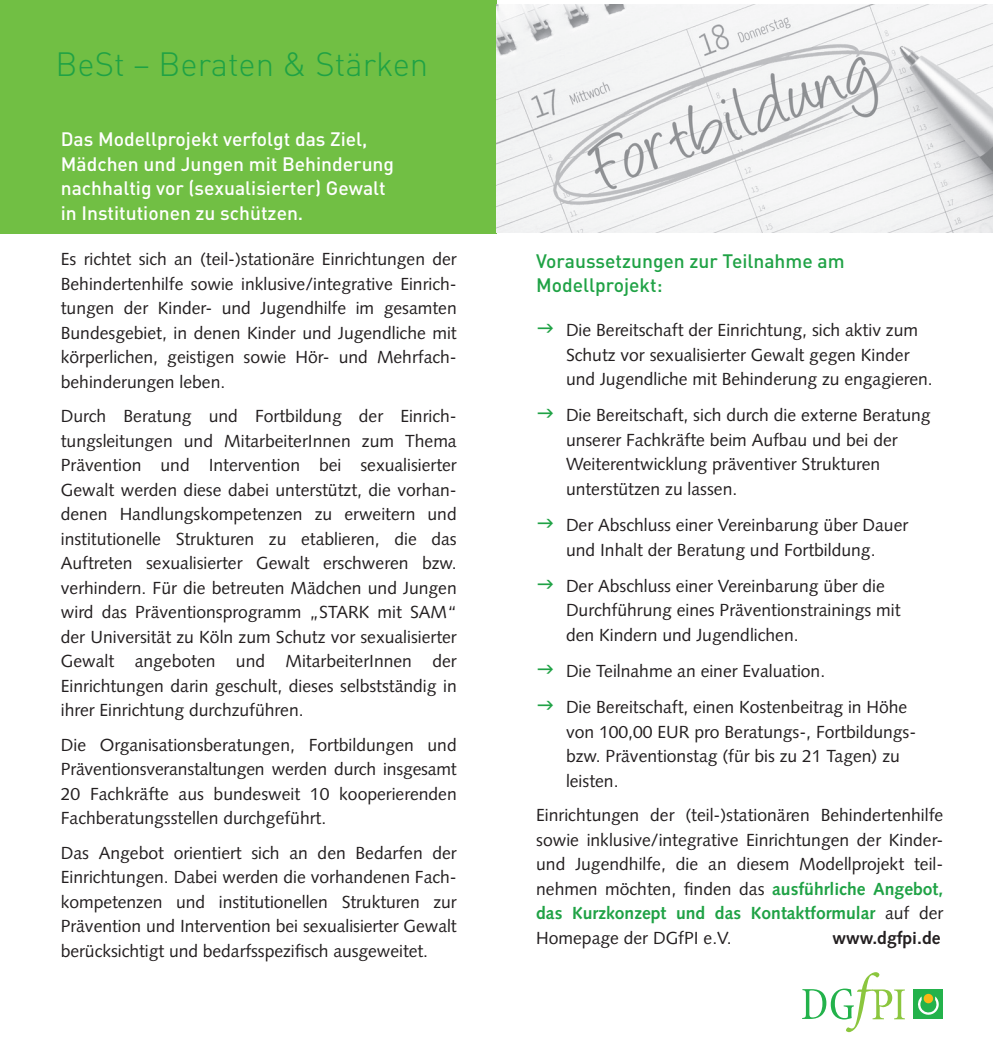
<style>
.page{position:relative;width:993px;height:1052px;background:#fff}
.page>*{position:absolute;margin:0;border:0;box-sizing:border-box;transform-origin:0 0}
.t1{font:300 33.25px "DIN";color:#1fa245}
.t2{font:500 19.25px/24.5px "DIN";color:#fff}
.t3{font:500 19.25px/24.5px "DIN";color:#1fa245}
.t4{font:17.5px/24.5px "Syntax";color:#231f20}
.t5{font:700 17.5px "Syntax";color:#231f20}
.s1{font-weight:700;color:#1fa245}
</style>
<div class="page">
<div style="left:0;top:0;width:496px;height:233px;background:#71bf44"></div>
<img style="left:496px;top:5px;width:496px;height:228px">
<svg style="left:802px;top:972px;width:102px;height:60px"></svg>
<div style="left:913px;top:989px;width:30px;height:30px;background:#23b24b"></div>
<svg style="left:918px;top:996px;width:21px;height:19px"></svg>
<div style="left:923px;top:994px;width:9px;height:9px;background:#fcb814;border-radius:50%"></div>
<h1 class="t1" style="left:55px;top:44px;width:374px">BeSt – Beraten &amp; Stärken</h1>
<p class="t2" style="left:61px;top:127px;width:335px">Das Modellprojekt verfolgt das Ziel, Mädchen und Jungen mit Behinderung nachhaltig vor (sexualisierter) Gewalt in Institutionen zu schützen.</p>
<p class="t4" style="left:61px;top:247px;width:397px">Es richtet sich an (teil-)stationäre Einrichtungen der Behindertenhilfe sowie inklusive/integrative Einrich&shy;tungen der Kinder- und Jugendhilfe im gesamten Bundesgebiet, in denen Kinder und Jugendliche mit körperlichen, geistigen sowie Hör- und Mehrfach&shy;behinderungen leben.</p>
<p class="t4" style="left:61px;top:404px;width:397px">Durch Beratung und Fortbildung der Einrich&shy;tungsleitungen und MitarbeiterInnen zum Thema Prävention und Intervention bei sexualisierter Gewalt werden diese dabei unterstützt, die vorhan&shy;denen Handlungskompetenzen zu erweitern und institutionelle Strukturen zu etablieren, die das Auftreten sexualisierter Gewalt erschweren bzw. verhindern. Für die betreuten Mädchen und Jungen wird das Präventionsprogramm „STARK mit SAM“ der Universität zu Köln zum Schutz vor sexualisierter Gewalt angeboten und MitarbeiterInnen der Einrichtungen darin geschult, dieses selbstständig in ihrer Einrichtung durchzuführen.</p>
<p class="t4" style="left:61px;top:732px;width:397px;text-align:justify">Die Organisationsberatungen, Fortbildungen und Präventionsveranstaltungen werden durch insgesamt 20 Fachkräfte aus bundesweit 10 kooperierenden Fachberatungsstellen durchgeführt.</p>
<p class="t4" style="left:61px;top:840px;width:397px">Das Angebot orientiert sich an den Bedarfen der Einrichtungen. Dabei werden die vorhandenen Fach&shy;kompetenzen und institutionellen Strukturen zur Prävention und Intervention bei sexualisierter Gewalt berücksichtigt und bedarfsspezifisch ausgeweitet.</p>
<p class="t3" style="left:536px;top:248px;width:310px">Voraussetzungen zur Teilnahme am<br>Modellprojekt:</p>
<p class="t4" style="left:566px;top:318px;width:368px">Die Bereitschaft der Einrichtung, sich aktiv zum<br>Schutz vor sexualisierter Gewalt gegen Kinder und Jugendliche mit Behinderung zu engagieren.</p>
<p class="t4" style="left:566px;top:403px;width:366px">Die Bereitschaft, sich durch die externe Beratung unserer Fachkräfte beim Aufbau und bei der Weiterentwicklung präventiver Strukturen unterstützen zu lassen.</p>
<p class="t4" style="left:566px;top:513px;width:343px">Der Abschluss einer Vereinbarung über Dauer und Inhalt der Beratung und Fortbildung.</p>
<p class="t4" style="left:566px;top:573px;width:336px">Der Abschluss einer Vereinbarung über die<br>Durchführung eines Präventionstrainings mit den Kindern und Jugendlichen.</p>
<p class="t4" style="left:566px;top:653px;width:343px;line-height:36.2px">Die Teilnahme an einer Evaluation.<br>Die Bereitschaft, einen Kostenbeitrag in Höhe</p>
<p class="t4" style="left:566px;top:719px;width:351px">von 100,00 EUR pro Beratungs-, Fortbildungs&shy;bzw. Präventionstag (für bis zu 21 Tagen) zu leisten.</p>
<p class="t4" style="left:536px;top:803px;width:408px">Einrichtungen der (teil-)stationären Behindertenhilfe sowie inklusive/integrative Einrichtungen der Kinder&shy;und Jugendhilfe, die an diesem Modellprojekt teil&shy;nehmen möchten, finden das <span class="s1">ausführliche Angebot, das Kurzkonzept und das Kontaktformular</span> auf der Homepage der DGfPI e.V.</p>
<p class="t5" style="left:832px;top:927px;width:109px">www.dgfpi.de</p>
</div>
